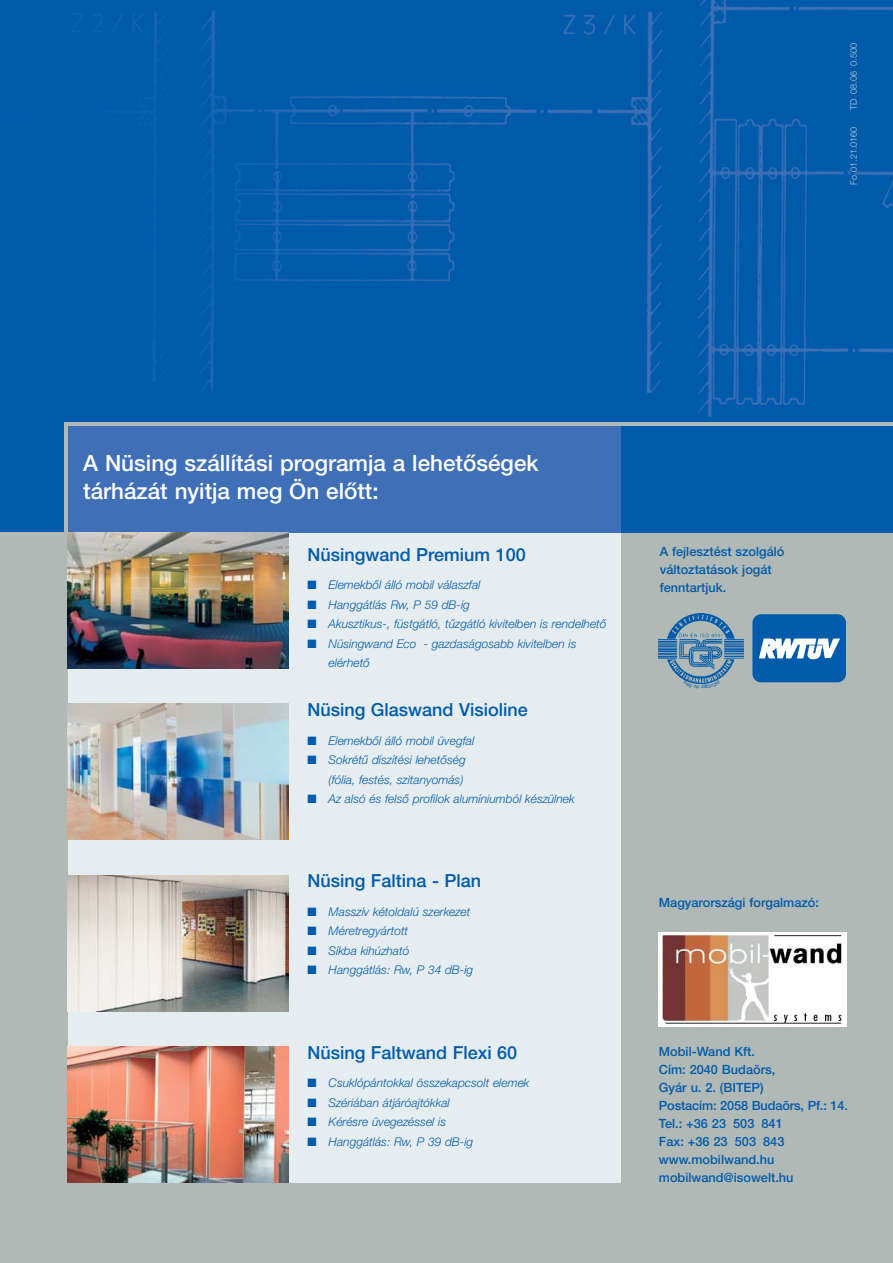
<style>
.page{position:relative;width:893px;height:1263px;background:#fff}
.page>*{position:absolute;margin:0;border:0;box-sizing:border-box;transform-origin:0 0}
.t1{font:500 22.5px/28.5px "Helvetica Neue CE";color:#fff}
.t2{font:500 18px "Helvetica Neue CE";color:#005baa}
.t3{font:500 12.75px/18px "Helvetica Neue CE";color:#005baa}
.t4{font:italic 300 12px/19.5px "Helvetica Neue CE";color:#005baa}
.t5{font:300 9px "Helvetica Neue CE";color:#c1cdd4}
</style>
<div class="page">
<div style="left:0;top:1px;width:893px;height:1262px;background:#b1b9b6"></div>
<div style="left:68px;top:532px;width:553px;height:651px;background:#e6edf0"></div>
<div style="left:89px;top:426px;width:804px;height:106px;background:#005baa"></div>
<div style="left:0;top:1px;width:64px;height:531px;background:#005baa"></div>
<div style="left:64px;top:1px;width:829px;height:421px;background:#005aaa"></div>
<div style="left:68px;top:426px;width:553px;height:106px;background:#3e6fb7"></div>
<img style="left:659px;top:614px;width:85px;height:67px">
<div style="left:752px;top:614px;width:94px;height:68px;background:#005baa;border-radius:9px"></div>
<img style="left:759px;top:638px;width:81px;height:21px">
<img style="left:68px;top:532px;width:221px;height:136px">
<img style="left:68px;top:875px;width:221px;height:136px">
<img style="left:68px;top:1047px;width:221px;height:136px">
<img style="left:68px;top:704px;width:221px;height:136px">
<img style="left:659px;top:933px;width:187px;height:93px">
<svg style="left:686px;top:681px;width:29px;height:3px"></svg>
<p class="t5" style="left:850px;top:110px;width:69px;rotate:-90deg">TD 08.06 0.500</p>
<p class="t5" style="left:850px;top:184px;width:59px;rotate:-90deg">Fo 01.21.0160</p>
<h1 class="t1" style="left:83px;top:450px;width:457px">A Nüsing szállítási programja a lehetőségek tárházát nyitja meg Ön előtt:</h1>
<h2 class="t2" style="left:307px;top:548px;width:220px">Nüsingwand Premium 100</h2>
<p class="t4" style="left:307px;top:576px;width:175px">■ Elemekből álló mobil válaszfal</p>
<p class="t4" style="left:307px;top:595px;width:164px">■ Hanggátlás Rw, P 59 dB-ig</p>
<p class="t4" style="left:307px;top:615px;width:301px">■ Akusztikus-, füstgátló, tűzgátló kivitelben is rendelhető</p>
<p class="t4" style="left:329px;top:634px;width:249px;text-indent:-21px">■ Nüsingwand Eco - gazdaságosabb kivitelben is elérhető</p>
<h2 class="t2" style="left:307px;top:703px;width:222px">Nüsing Glaswand Visioline</h2>
<p class="t4" style="left:307px;top:732px;width:168px">■ Elemekből álló mobil üvegfal</p>
<p class="t4" style="left:307px;top:751px;width:160px;text-align:right">■ Sokrétű díszítési lehetőség (fólia, festés, szitanyomás)</p>
<p class="t4" style="left:307px;top:790px;width:269px">■ Az alsó és felső profilok alumíniumból készülnek</p>
<h2 class="t2" style="left:307px;top:874px;width:175px">Nüsing Faltina - Plan</h2>
<p class="t4" style="left:307px;top:903px;width:164px">■ Masszív kétoldalú szerkezet</p>
<p class="t4" style="left:307px;top:922px;width:102px">■ Méretregyártott</p>
<p class="t4" style="left:307px;top:942px;width:104px">■ Síkba kihúzható</p>
<p class="t4" style="left:307px;top:961px;width:167px">■ Hanggátlás: Rw, P 34 dB-ig</p>
<h2 class="t2" style="left:307px;top:1046px;width:211px">Nüsing Faltwand Flexi 60</h2>
<p class="t4" style="left:307px;top:1074px;width:224px">■ Csuklópántokkal összekapcsolt elemek</p>
<p class="t4" style="left:307px;top:1094px;width:144px">■ Szériában átjáróajtókkal</p>
<p class="t4" style="left:307px;top:1113px;width:140px">■ Kérésre üvegezéssel is</p>
<p class="t4" style="left:307px;top:1133px;width:167px">■ Hanggátlás: Rw, P 39 dB-ig</p>
<p class="t3" style="left:660px;top:543px;width:126px">A fejlesztést szolgáló változtatások jogát fenntartjuk.</p>
<p class="t3" style="left:659px;top:894px;width:162px">Magyarországi forgalmazó:</p>
<p class="t3" style="left:659px;top:1044px;width:191px">Mobil-Wand Kft.<br>Cím: 2040 Budaörs,<br>Gyár u. 2. (BITEP)<br>Postacím: 2058 Budaörs, Pf.: 14.<br>Tel.: +36 23 503 841<br>Fax: +36 23 503 843 www.mobilwand.hu mobilwand@isowelt.hu</p>
</div>
